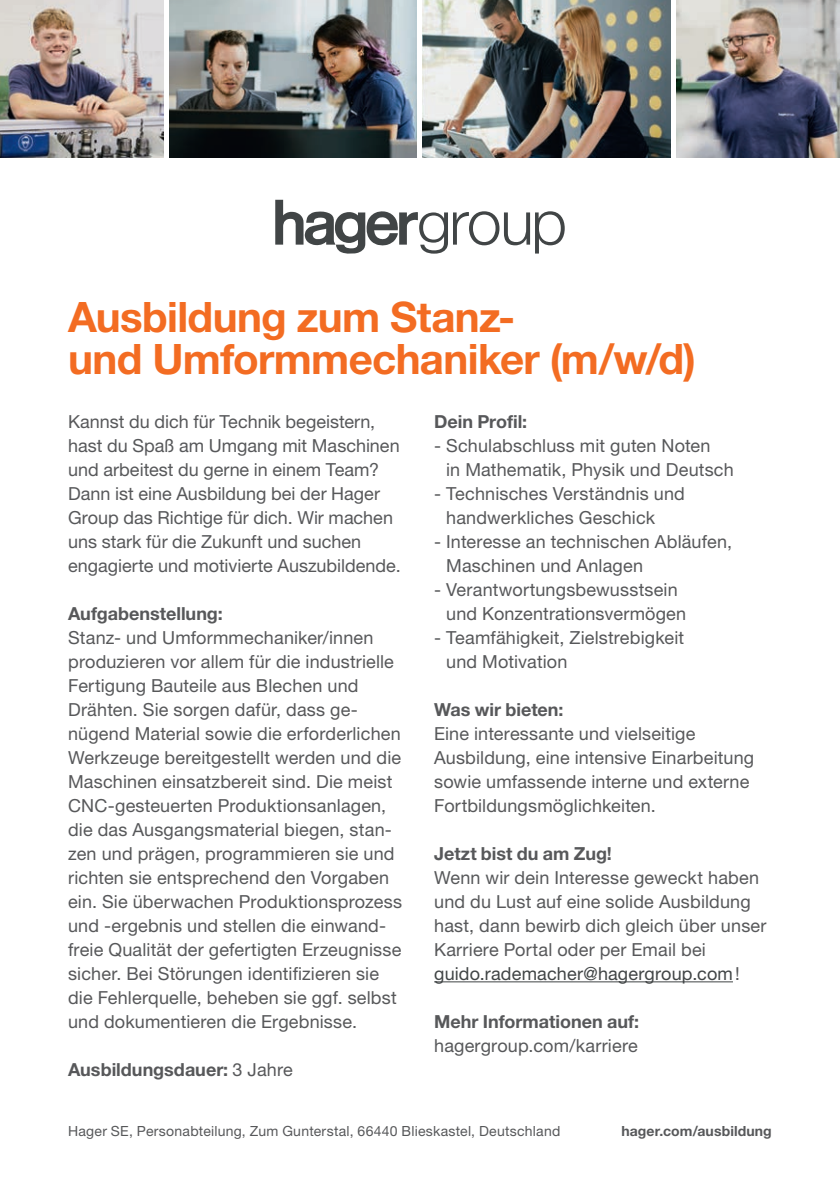
<style>
.page{position:relative;width:840px;height:1191px;background:#fff}
.page>*{position:absolute;margin:0;border:0;box-sizing:border-box;transform-origin:0 0}
.t1{font:700 42px/42px "Helvetica Neue LTW1 G";letter-spacing:-.015em;color:#f36c22}
.t2{font:18px/24px "Helvetica Neue LTW1 G";letter-spacing:.01em;color:#57585a}
.t3{font:700 18px "Helvetica Neue LTW1 G";color:#57585a}
.t4{font:14px "Helvetica Neue LTW1 G";letter-spacing:.02em;color:#57585a}
.t5{font:700 14px "Helvetica Neue LTW1 G";letter-spacing:.005em;color:#57585a}
.s1{font-weight:400}
.s2{color:#414546}
</style>
<div class="page">
<svg style="left:275px;top:200px;width:289px;height:54px"></svg>
<img style="left:0;top:0;width:163px;height:158px">
<img style="left:676px;top:0;width:163px;height:158px">
<img style="left:423px;top:0;width:247px;height:158px">
<img style="left:169px;top:0;width:248px;height:158px">
<hr style="left:434px;top:981px;width:298px;height:1px;background:#414546">
<h1 class="t1" style="left:68px;top:295px;width:629px">Ausbildung zum Stanz-<br>und Umformmechaniker (m/w/d)</h1>
<p class="t2" style="left:68px;top:409px;width:334px">Kannst du dich für Technik begeistern, hast du Spaß am Umgang mit Maschinen und arbeitest du gerne in einem Team?<br>Dann ist eine Ausbildung bei der Hager Group das Richtige für dich. Wir machen uns stark für die Zukunft und suchen engagierte und motivierte Auszubildende.</p>
<p class="t3" style="left:68px;top:602px;width:156px">Aufgabenstellung:</p>
<p class="t2" style="left:68px;top:625px;width:335px">Stanz- und Umformmechaniker/innen produzieren vor allem für die industrielle Fertigung Bauteile aus Blechen und Drähten. Sie sorgen dafür, dass ge&shy;nügend Material sowie die erforderlichen Werkzeuge bereitgestellt werden und die Maschinen einsatzbereit sind. Die meist CNC-gesteuerten Produktionsanlagen, die das Ausgangsmaterial biegen, stan&shy;zen und prägen, programmieren sie und richten sie entsprechend den Vorgaben ein. Sie überwachen Produktionsprozess und -ergebnis und stellen die einwand&shy;freie Qualität der gefertigten Erzeugnisse sicher. Bei Störungen identifizieren sie die Fehlerquelle, beheben sie ggf. selbst und dokumentieren die Ergebnisse.</p>
<p class="t3" style="left:68px;top:1058px;width:226px">Ausbildungsdauer: <span class="s1">3 Jahre</span></p>
<p class="t3" style="left:434px;top:410px;width:94px">Dein Profil:</p>
<p class="t2" style="left:446px;top:433px;width:289px;text-indent:-12px">- Schulabschluss mit guten Noten<br>in Mathematik, Physik und Deutsch</p>
<p class="t2" style="left:446px;top:481px;width:240px;text-indent:-12px">- Technisches Verständnis und handwerkliches Geschick</p>
<p class="t2" style="left:446px;top:529px;width:287px;text-indent:-12px">- Interesse an technischen Abläufen,<br>Maschinen und Anlagen</p>
<p class="t2" style="left:446px;top:577px;width:241px;text-indent:-12px">- Verantwortungsbewusstsein und Konzentrationsvermögen</p>
<p class="t2" style="left:446px;top:625px;width:239px;text-indent:-12px">- Teamfähigkeit, Zielstrebigkeit und Motivation</p>
<p class="t3" style="left:434px;top:698px;width:131px">Was wir bieten:</p>
<p class="t2" style="left:434px;top:721px;width:321px">Eine interessante und vielseitige Ausbildung, eine intensive Einarbeitung sowie umfassende interne und externe Fortbildungsmöglichkeiten.</p>
<p class="t3" style="left:434px;top:842px;width:179px">Jetzt bist du am Zug!</p>
<p class="t2" style="left:434px;top:865px;width:333px">Wenn wir dein Interesse geweckt haben und du Lust auf eine solide Ausbildung hast, dann bewirb dich gleich über unser Karriere Portal oder per Email bei <span class="s2">guido.rademacher@hagergroup.com</span>!</p>
<p class="t3" style="left:434px;top:1010px;width:206px">Mehr Informationen auf:</p>
<p class="t2" style="left:434px;top:1033px;width:205px">hagergroup.com/karriere</p>
<p class="t4" style="left:68px;top:1122px;width:493px">Hager SE, Personabteilung, Zum Gunterstal, 66440 Blieskastel, Deutschland</p>
<p class="t5" style="left:621px;top:1122px;width:152px">hager.com/ausbildung</p>
</div>
